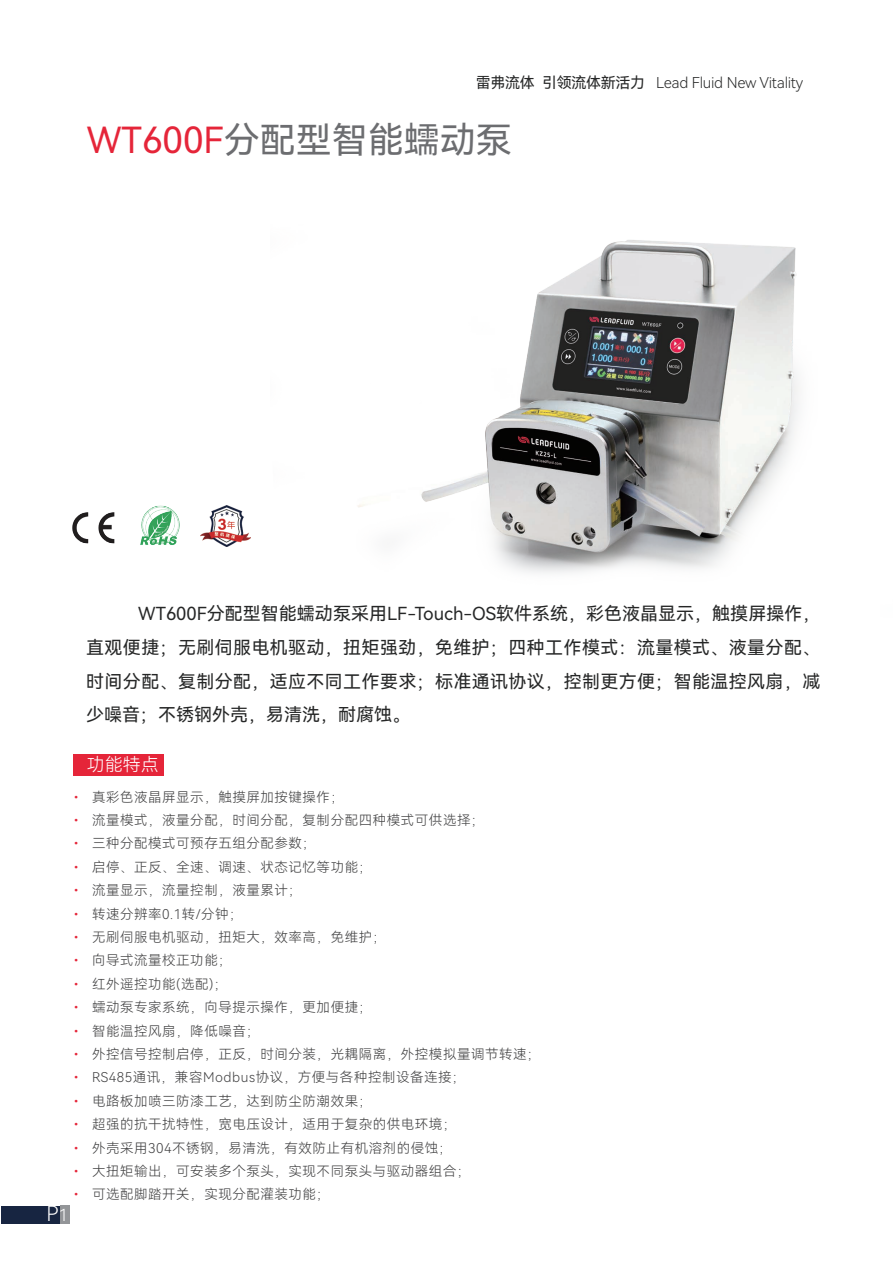
<style>
.page{position:relative;width:893px;height:1263px;background:#fff}
.page>*{position:absolute;margin:0;border:0;box-sizing:border-box;transform-origin:0 0}
.t1{font:36px "Harmony OS Sans SC";color:#6c6d70}
.t2{font:21px "Harmony OS Sans SC Light";color:#fff}
.t3{font:18px/33.9px "Harmony OS Sans SC";letter-spacing:.02em;color:#262727;text-align:justify}
.t4{font:18px "Harmony OS Sans SC Light";color:#fff}
.t5{font:15px "Harmony OS Sans SC Light";letter-spacing:-.02em;color:#262727}
.t6{font:13.5px "Harmony OS Sans SC Light";letter-spacing:.04em;color:#3e3e3f}
.s1{font-family:"Harmony OS Sans SC"}
.s2{color:#e52539}
.s3{font-size:16.5px}
</style>
<div class="page">
<div style="left:73px;top:754px;width:91px;height:22px;background:#e52539"></div>
<div style="left:2px;top:1206px;width:68px;height:18px;background:#172541"></div>
<div style="left:60px;top:1206px;width:10px;height:18px;background:#939598"></div>
<img style="left:358px;top:240px;width:441px;height:333px">
<img style="left:72px;top:505px;width:108px;height:40px">
<img style="left:200px;top:506px;width:50px;height:40px">
<p class="t5" style="left:476px;top:72px;width:329px"><span class="s1">雷弗流体 引领流体新活力</span> Lead Fluid New Vitality</p>
<h1 class="t1" style="left:87px;top:115px;width:427px"><span class="s2">WT600F</span>分配型智能蠕动泵</h1>
<h3 class="t3" style="left:86px;top:596px;width:736px;text-indent:52px">WT600F分配型智能蠕动泵采用LF-Touch-OS软件系统，彩色液晶显示，触摸屏操作，直观便捷；无刷伺服电机驱动，扭矩强劲，免维护；四种工作模式：流量模式、液量分配、时间分配、复制分配，适应不同工作要求；标准通讯协议，控制更方便；智能温控风扇，减少噪音；不锈钢外壳，易清洗，耐腐蚀。</h3>
<h2 class="t2" style="left:47px;top:1199px;width:23px">P<span class="s3">1</span></h2>
<h3 class="t4" style="left:87px;top:752px;width:74px">功能特点</h3>
<p class="t6" style="left:70px;top:787px;width:276px"><span class="s2">•</span> 真彩色液晶屏显示，触摸屏加按键操作；</p>
<p class="t6" style="left:70px;top:811px;width:416px"><span class="s2">•</span> 流量模式，液量分配，时间分配，复制分配四种模式可供选择；</p>
<p class="t6" style="left:70px;top:834px;width:248px"><span class="s2">•</span> 三种分配模式可预存五组分配参数；</p>
<p class="t6" style="left:70px;top:857px;width:304px"><span class="s2">•</span> 启停、正反、全速、调速、状态记忆等功能；</p>
<p class="t6" style="left:70px;top:881px;width:234px"><span class="s2">•</span> 流量显示，流量控制，液量累计；</p>
<p class="t6" style="left:70px;top:904px;width:175px"><span class="s2">•</span> 转速分辨率0.1转/分钟；</p>
<p class="t6" style="left:70px;top:928px;width:318px"><span class="s2">•</span> 无刷伺服电机驱动，扭矩大，效率高，免维护；</p>
<p class="t6" style="left:70px;top:951px;width:164px"><span class="s2">•</span> 向导式流量校正功能；</p>
<p class="t6" style="left:70px;top:974px;width:159px"><span class="s2">•</span> 红外遥控功能(选配)；</p>
<p class="t6" style="left:70px;top:998px;width:304px"><span class="s2">•</span> 蠕动泵专家系统，向导提示操作，更加便捷；</p>
<p class="t6" style="left:70px;top:1021px;width:192px"><span class="s2">•</span> 智能温控风扇，降低噪音；</p>
<p class="t6" style="left:70px;top:1045px;width:473px"><span class="s2">•</span> 外控信号控制启停，正反，时间分装，光耦隔离，外控模拟量调节转速；</p>
<p class="t6" style="left:70px;top:1068px;width:398px"><span class="s2">•</span> RS485通讯，兼容Modbus协议，方便与各种控制设备连接；</p>
<p class="t6" style="left:70px;top:1091px;width:304px"><span class="s2">•</span> 电路板加喷三防漆工艺，达到防尘防潮效果；</p>
<p class="t6" style="left:70px;top:1115px;width:388px"><span class="s2">•</span> 超强的抗干扰特性，宽电压设计，适用于复杂的供电环境；</p>
<p class="t6" style="left:70px;top:1138px;width:384px"><span class="s2">•</span> 外壳采用304不锈钢，易清洗，有效防止有机溶剂的侵蚀；</p>
<p class="t6" style="left:70px;top:1162px;width:402px"><span class="s2">•</span> 大扭矩输出，可安装多个泵头，实现不同泵头与驱动器组合；</p>
<p class="t6" style="left:70px;top:1185px;width:262px"><span class="s2">•</span> 可选配脚踏开关，实现分配灌装功能；</p>
</div>
